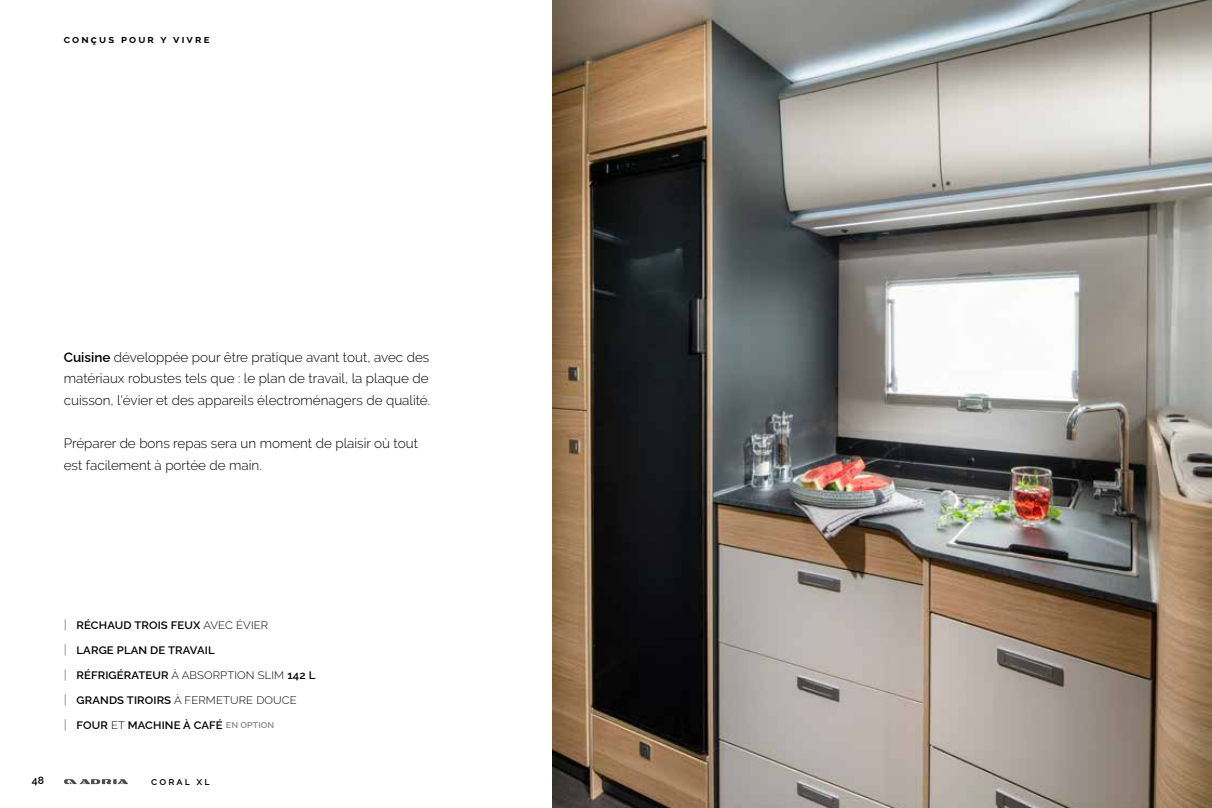
<style>
.page{position:relative;width:1212px;height:808px;background:#fff}
.page>*{position:absolute;margin:0;border:0;box-sizing:border-box;transform-origin:0 0}
.t1{font:300 13.5px/21.6px "Raleway";color:#000;text-align:justify}
.t2{font:600 10.8px "Raleway";letter-spacing:.01em;color:#000;scale:1.04 1}
.t3{font:300 10.8px "Raleway";letter-spacing:.01em;color:#000;scale:1.04 1}
.t4{font:700 10.8px "Raleway";letter-spacing:.2em;color:#000}
.t5{font:600 10.5px "Raleway";color:#000}
.s1{font-weight:600}
.s2{font-size:12.45px;color:#a8a8a7}
.s3{font-weight:300}
.s4{font-weight:600;font-size:12.45px;color:#a8a8a7}
</style>
<div class="page">
<img style="left:553px;top:0;width:659px;height:808px">
<svg style="left:64px;top:779px;width:64px;height:5px"></svg>
<p class="t4" style="left:64px;top:33px;width:147px">conçus pour y vivre</p>
<p class="t1" style="left:64px;top:346px;width:368px"><span class="s1">Cuisine</span> développée pour être pratique avant tout, avec des matériaux robustes tels que : le plan de travail, la plaque de cuisson, l'évier et des appareils électroménagers de qualité.</p>
<p class="t1" style="left:64px;top:433px;width:356px">Préparer de bons repas sera un moment de plaisir où tout est facilement à portée de main.</p>
<p class="t5" style="left:32px;top:772px;width:14px">48</p>
<p class="t2" style="left:64px;top:617px;width:198px"><span class="s2">|</span> RÉCHAUD TROIS FEUX <span class="s3">AVEC ÉVIER</span></p>
<p class="t2" style="left:64px;top:642px;width:147px"><span class="s2">|</span> LARGE PLAN DE TRAVAIL</p>
<p class="t2" style="left:64px;top:667px;width:243px"><span class="s2">|</span> RÉFRIGÉRATEUR <span class="s3">À ABSORPTION SLIM</span> 142 L</p>
<p class="t3" style="left:64px;top:694px;width:226px"><span class="s4">|</span> <span class="s1">GRANDS TIROIRS</span> À FERMETURE DOUCE</p>
<p class="t2" style="left:64px;top:717px;width:204px"><span class="s2">|</span> FOUR <span class="s3">ET</span> MACHINE À CAFÉ <sup>EN</sup> <sup>OPTION</sup></p>
<p class="t5" style="left:151px;top:772px;width:60px">coral xl</p>
</div>
